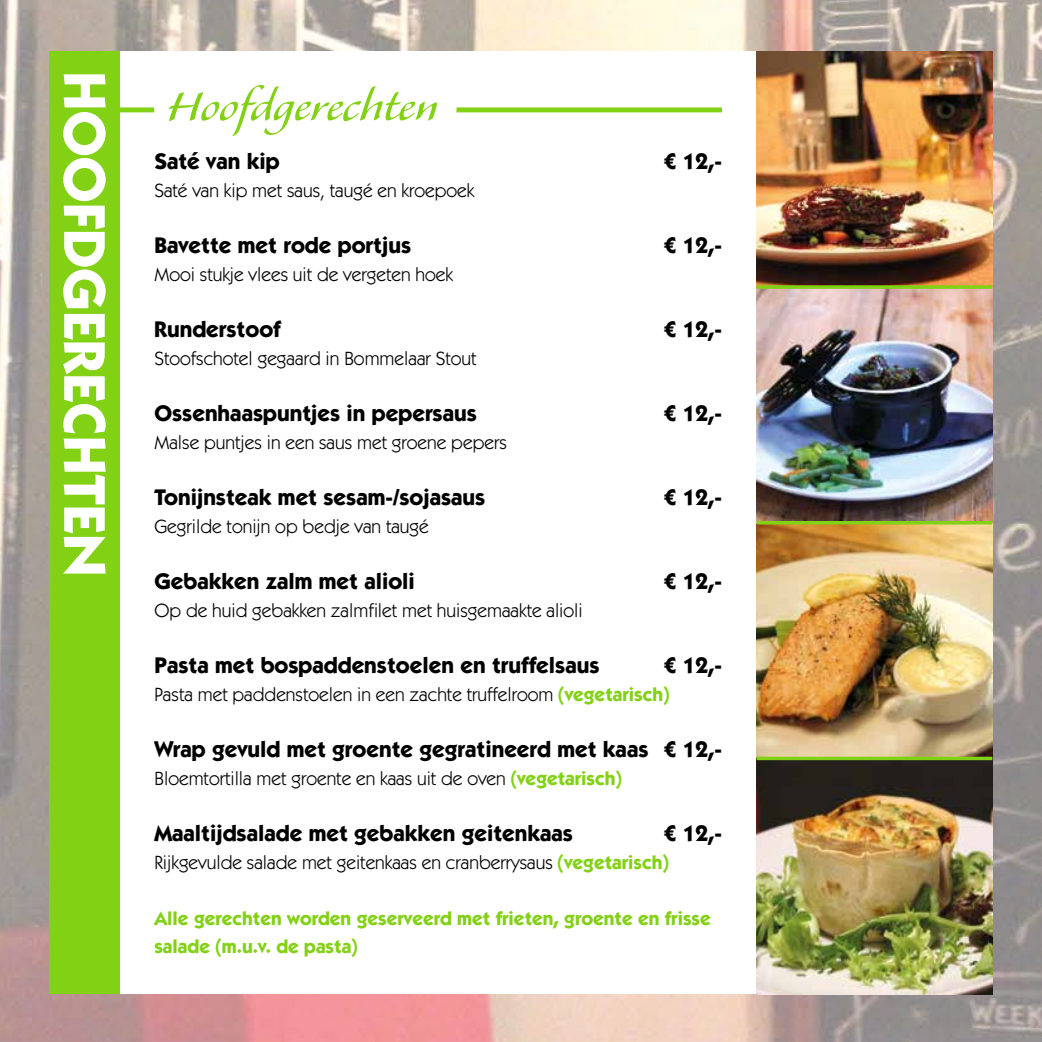
<style>
.page{position:relative;width:1042px;height:1042px;background:#fff}
.page>*{position:absolute;margin:0;border:0;box-sizing:border-box;transform-origin:0 0}
.t1{font:700 58.98px "ITC Kabel Std";color:#fff}
.t2{font:51.98px "Alexa";letter-spacing:-.01em;color:#82d114}
.t3{font:700 22.75px "ITC Kabel Std";color:#000}
.t4{font:19.25px "ITC Kabel Std";color:#000}
.t5{font:700 19.25px/28px "ITC Kabel Std";color:#82d114}
.s1{font-weight:700;color:#82d114}
</style>
<div class="page">
<img style="left:0;top:0;width:1042px;height:1042px">
<div style="left:50px;top:51px;width:942px;height:943px;background:#fff"></div>
<div style="left:50px;top:51px;width:70px;height:943px;background:#82d114"></div>
<div style="left:120px;top:107px;width:34px;height:5px;background:#82d114"></div>
<div style="left:456px;top:107px;width:266px;height:5px;background:#82d114"></div>
<img style="left:756px;top:51px;width:236px;height:943px">
<svg style="left:756px;top:285px;width:236px;height:4px"></svg>
<hr style="left:756px;top:521px;width:236px;height:3px;background:#82d114">
<svg style="left:756px;top:756px;width:236px;height:4px"></svg>
<h1 class="t1" style="left:120px;top:71px;width:507px;rotate:90deg">HOOFDGERECHTEN</h1>
<h2 class="t2" style="left:167px;top:81px;width:272px">Hoofdgerechten</h2>
<p class="t3" style="left:154px;top:148px;width:127px">Saté van kip</p>
<p class="t3" style="left:664px;top:148px;width:60px">€ 12,-</p>
<p class="t4" style="left:154px;top:179px;width:321px">Saté van kip met saus, taugé en kroepoek</p>
<p class="t3" style="left:154px;top:232px;width:258px">Bavette met rode portjus</p>
<p class="t3" style="left:664px;top:232px;width:60px">€ 12,-</p>
<p class="t4" style="left:154px;top:263px;width:300px">Mooi stukje vlees uit de vergeten hoek</p>
<p class="t3" style="left:154px;top:316px;width:128px">Runderstoof</p>
<p class="t3" style="left:664px;top:316px;width:60px">€ 12,-</p>
<p class="t4" style="left:154px;top:347px;width:323px">Stoofschotel gegaard in Bommelaar Stout</p>
<p class="t3" style="left:154px;top:400px;width:324px">Ossenhaaspuntjes in pepersaus</p>
<p class="t3" style="left:664px;top:400px;width:60px">€ 12,-</p>
<p class="t4" style="left:154px;top:431px;width:354px">Malse puntjes in een saus met groene pepers</p>
<p class="t3" style="left:154px;top:484px;width:332px">Tonijnsteak met sesam-/sojasaus</p>
<p class="t3" style="left:664px;top:484px;width:60px">€ 12,-</p>
<p class="t4" style="left:154px;top:515px;width:276px">Gegrilde tonijn op bedje van taugé</p>
<p class="t3" style="left:154px;top:568px;width:262px">Gebakken zalm met alioli</p>
<p class="t3" style="left:664px;top:568px;width:60px">€ 12,-</p>
<p class="t4" style="left:154px;top:599px;width:430px">Op de huid gebakken zalmfilet met huisgemaakte alioli</p>
<p class="t3" style="left:154px;top:652px;width:446px">Pasta met bospaddenstoelen en truffelsaus</p>
<p class="t3" style="left:664px;top:652px;width:60px">€ 12,-</p>
<p class="t4" style="left:154px;top:683px;width:516px">Pasta met paddenstoelen in een zachte truffelroom <span class="s1">(vegetarisch)</span></p>
<p class="t3" style="left:154px;top:736px;width:569px">Wrap gevuld met groente gegratineerd met kaas € 12,-</p>
<p class="t4" style="left:154px;top:767px;width:469px">Bloemtortilla met groente en kaas uit de oven <span class="s1">(vegetarisch)</span></p>
<p class="t3" style="left:154px;top:820px;width:420px">Maaltijdsalade met gebakken geitenkaas</p>
<p class="t3" style="left:664px;top:820px;width:60px">€ 12,-</p>
<p class="t4" style="left:154px;top:851px;width:516px">Rijkgevulde salade met geitenkaas en cranberrysaus <span class="s1">(vegetarisch)</span></p>
<p class="t5" style="left:154px;top:904px;width:558px">Alle gerechten worden geserveerd met frieten, groente en frisse salade (m.u.v. de pasta)</p>
</div>
